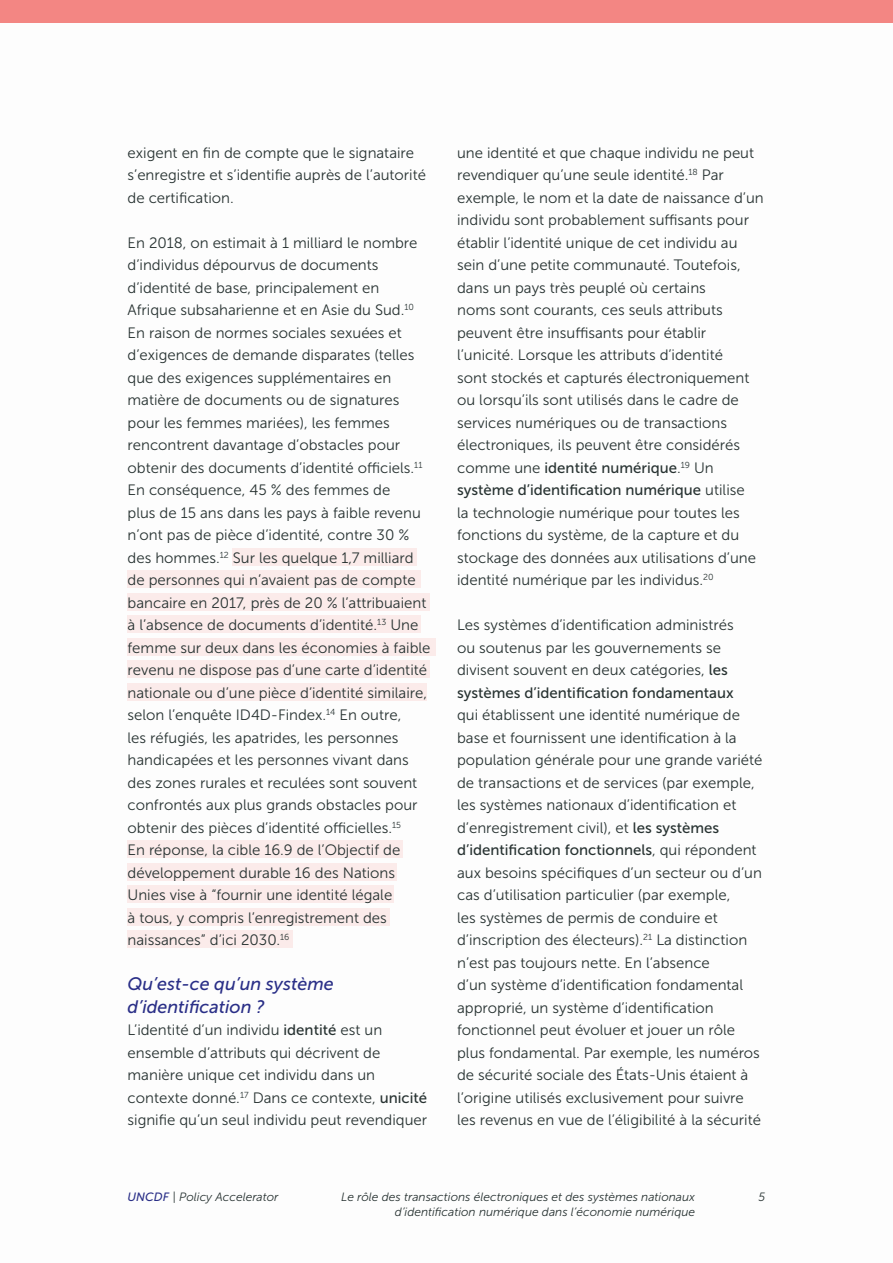
<style>
.page{position:relative;width:893px;height:1263px;background:#fbfbfa}
.page>*{position:absolute;margin:0;border:0;box-sizing:border-box;transform-origin:0 0}
.Body_Text{font:italic 18px/22.5px "Museo Sans 500";color:#2a2f87}
.Body_Text-2{font:15px/22.5px "Museo Sans 300";color:#273231}
.t1{font:italic 12px/14.4px "Museo Sans 300";color:#273231;text-align:right}
.s1{font-family:"Museo Sans 500"}
.s2{font-family:"Museo Sans 500";color:#2a2f87}
</style>
<div class="page">
<div style="left:0;top:0;width:893px;height:22px;background:#f38683"></div>
<div style="left:232px;top:548px;width:184px;height:18px;background:#fbebea"></div>
<div style="left:128px;top:570px;width:293px;height:18px;background:#fbebea"></div>
<div style="left:128px;top:593px;width:302px;height:17px;background:#fbebea"></div>
<div style="left:128px;top:615px;width:293px;height:18px;background:#fbebea"></div>
<div style="left:128px;top:638px;width:308px;height:18px;background:#fbebea"></div>
<div style="left:128px;top:660px;width:302px;height:18px;background:#fbebea"></div>
<div style="left:128px;top:683px;width:299px;height:17px;background:#fbebea"></div>
<div style="left:128px;top:840px;width:275px;height:18px;background:#fbebea"></div>
<div style="left:128px;top:863px;width:269px;height:18px;background:#fbebea"></div>
<div style="left:128px;top:885px;width:266px;height:18px;background:#fbebea"></div>
<div style="left:128px;top:908px;width:262px;height:18px;background:#fbebea"></div>
<div style="left:128px;top:930px;width:165px;height:18px;background:#fbebea"></div>
<p class="Body_Text-2" style="left:128px;top:141px;width:300px">exigent en fin de compte que le signataire s’enregistre et s’identifie auprès de l’autorité de certification.</p>
<p class="Body_Text-2" style="left:128px;top:231px;width:304px">En 2018, on estimait à 1 milliard le nombre d’individus dépourvus de documents d’identité de base, principalement en Afrique subsaharienne et en Asie du Sud.<sup>10<br></sup>En raison de normes sociales sexuées et d’exigences de demande disparates (telles que des exigences supplémentaires en matière de documents ou de signatures pour les femmes mariées), les femmes rencontrent davantage d’obstacles pour obtenir des documents d’identité officiels.<sup>11<br></sup>En conséquence, 45 % des femmes de<br>plus de 15 ans dans les pays à faible revenu n’ont pas de pièce d’identité, contre 30 % des hommes.<sup>12</sup> Sur les quelque 1,7 milliard de personnes qui n’avaient pas de compte bancaire en 2017, près de 20 % l’attribuaient à l’absence de documents d’identité.<sup>13</sup> Une femme sur deux dans les économies à faible revenu ne dispose pas d’une carte d’identité nationale ou d’une pièce d’identité similaire, selon l’enquête ID4D-Findex.<sup>14</sup> En outre,<br>les réfugiés, les apatrides, les personnes handicapées et les personnes vivant dans des zones rurales et reculées sont souvent confrontés aux plus grands obstacles pour obtenir des pièces d’identité officielles.<sup>15<br></sup>En réponse, la cible 16.9 de l’Objectif de développement durable 16 des Nations Unies vise à “fournir une identité légale<br>à tous, y compris l’enregistrement des naissances” d’ici 2030.<sup>16</sup></p>
<p class="Body_Text" style="left:128px;top:973px;width:208px">Qu’est-ce qu’un système d’identification ?</p>
<p class="Body_Text-2" style="left:128px;top:1019px;width:301px">L’identité d’un individu <span class="s1">identité</span> est un ensemble d’attributs qui décrivent de manière unique cet individu dans un contexte donné.<sup>17</sup> Dans ce contexte, <span class="s1">unicité </span>signifie qu’un seul individu peut revendiquer</p>
<p class="Body_Text-2" style="left:457px;top:141px;width:308px">une identité et que chaque individu ne peut revendiquer qu’une seule identité.<sup>18</sup> Par exemple, le nom et la date de naissance d’un individu sont probablement suffisants pour établir l’identité unique de cet individu au sein d’une petite communauté. Toutefois, dans un pays très peuplé où certains<br>noms sont courants, ces seuls attributs peuvent être insuffisants pour établir l’unicité. Lorsque les attributs d’identité<br>sont stockés et capturés électroniquement ou lorsqu’ils sont utilisés dans le cadre de services numériques ou de transactions électroniques, ils peuvent être considérés comme une <span class="s1">identité numérique</span>.<sup>19</sup> Un <span class="s1">système d’identification numérique</span> utilise<br>la technologie numérique pour toutes les fonctions du système, de la capture et du stockage des données aux utilisations d’une identité numérique par les individus.<sup>20</sup></p>
<p class="Body_Text-2" style="left:457px;top:614px;width:307px">Les systèmes d’identification administrés<br>ou soutenus par les gouvernements se divisent souvent en deux catégories, <span class="s1">les systèmes d’identification fondamentaux<br></span>qui établissent une identité numérique de base et fournissent une identification à la population générale pour une grande variété de transactions et de services (par exemple, les systèmes nationaux d’identification et d’enregistrement civil), et <span class="s1">les systèmes d’identification fonctionnels</span>, qui répondent aux besoins spécifiques d’un secteur ou d’un cas d’utilisation particulier (par exemple,<br>les systèmes de permis de conduire et d’inscription des électeurs).<sup>21</sup> La distinction n’est pas toujours nette. En l’absence<br>d’un système d’identification fondamental approprié, un système d’identification fonctionnel peut évoluer et jouer un rôle plus fondamental. Par exemple, les numéros de sécurité sociale des États-Unis étaient à l’origine utilisés exclusivement pour suivre les revenus en vue de l’éligibilité à la sécurité</p>
<p class="t1" style="left:128px;top:1190px;width:152px"><span class="s2">UNCDF</span> | Policy Accelerator</p>
<p class="t1" style="left:759px;top:1190px;width:8px">5</p>
<p class="t1" style="left:341px;top:1190px;width:355px">Le rôle des transactions électroniques et des systèmes nationaux d’identification numérique dans l’économie numérique</p>
</div>
